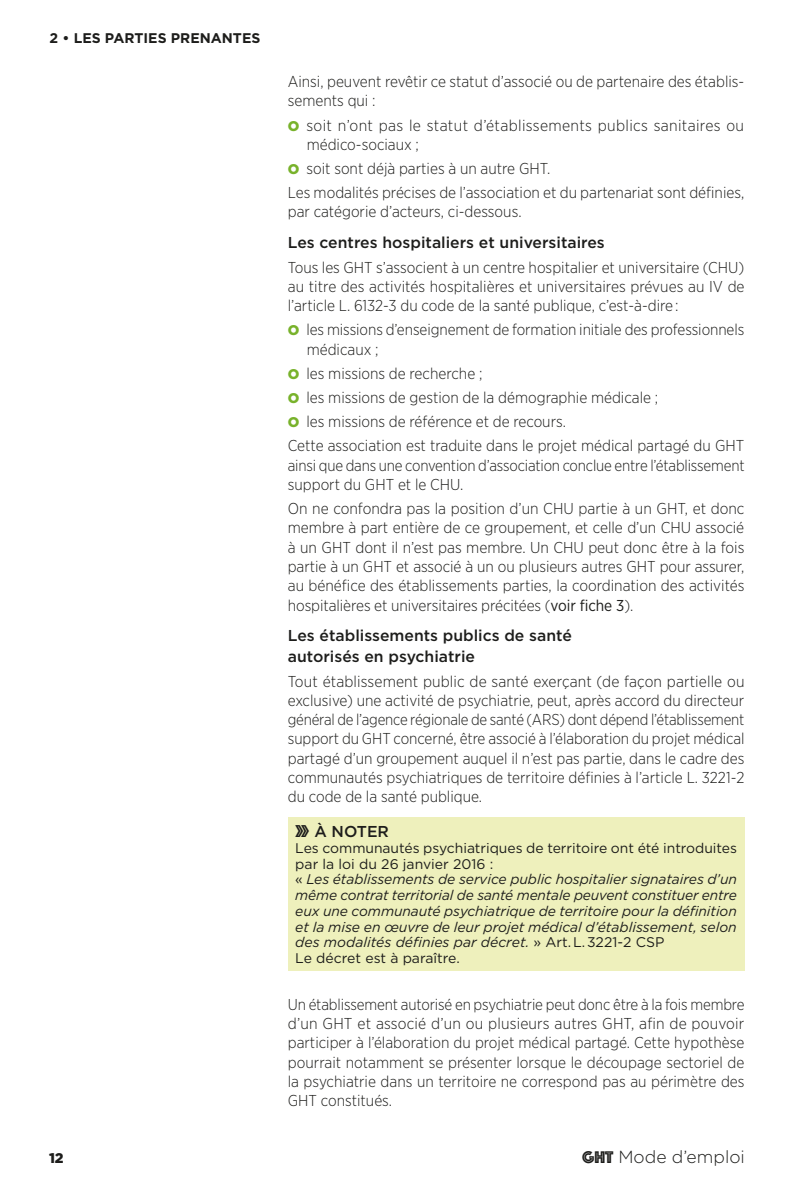
<style>
.page{position:relative;width:794px;height:1191px;background:#fff}
.page>*{position:absolute;margin:0;border:0;box-sizing:border-box;transform-origin:0 0}
.t1{font:300 17.5px "Gotham";color:#1d1d1b}
.t2{font:300 15.75px/19.2px "Gotham Narrow";color:#1d1d1b}
.t3{font:500 15.75px/21px "Gotham";color:#1d1d1b}
.t4{font:300 15.75px/19.2px "Gotham Narrow";letter-spacing:.02em;color:#1d1d1b}
.t5{font:italic 14px/15.8px "Gotham";letter-spacing:-.005em;color:#1d1d1b}
.t6{font:700 14px "Gotham";color:#1d1d1b}
.t7{font:900 14px "Gotham";color:#1d1d1b}
.s1{font-family:"Gotham";font-weight:900;font-size:14px;color:#78b22b}
.s2{font-weight:400}
.s3{font-family:"Phosphate Inline";font-weight:400;font-size:26.25px}
.s4{font-style:normal}
.s5{font-family:"Phosphate Inline";font-weight:400}
</style>
<div class="page">
<div style="left:288px;top:817px;width:456px;height:153px;background:#eef0bc"></div>
<p class="t6" style="left:50px;top:29px;width:212px">2 • LES PARTIES PRENANTES</p>
<p class="t2" style="left:288px;top:71px;width:458px">Ainsi, peuvent revêtir ce statut d’associé ou de partenaire des établis&shy;sements qui :</p>
<p class="t4" style="left:307px;top:115px;width:439px;text-indent:-19px"><span class="s1">O</span> soit n’ont pas le statut d’établissements publics sanitaires ou médico-sociaux ;</p>
<p class="t2" style="left:288px;top:156px;width:458px;line-height:24.2px"><span class="s1">O</span> soit sont déjà parties à un autre GHT.<br>Les modalités précises de l’association et du partenariat sont définies,</p>
<p class="t2" style="left:288px;top:202px;width:235px">par catégorie d’acteurs, ci-dessous.</p>
<p class="t3" style="left:288px;top:232px;width:318px">Les centres hospitaliers et universitaires</p>
<p class="t2" style="left:288px;top:257px;width:458px;text-align:justify">Tous les GHT s’associent à un centre hospitalier et universitaire (CHU) au titre des activités hospitalières et universitaires prévues au IV de l’article L. 6132-3 du code de la santé publique, c’est-à-dire :</p>
<p class="t2" style="left:307px;top:320px;width:439px;text-indent:-19px"><span class="s1">O</span> les missions d’enseignement de formation initiale des professionnels médicaux ;</p>
<p class="t2" style="left:288px;top:361px;width:458px;line-height:24.2px"><span class="s1">O</span> les missions de recherche ;<br><span class="s1">O</span> les missions de gestion de la démographie médicale ;<br><span class="s1">O</span> les missions de référence et de recours.<br>Cette association est traduite dans le projet médical partagé du GHT</p>
<p class="t2" style="left:288px;top:455px;width:458px">ainsi que dans une convention d’association conclue entre l’établissement support du GHT et le CHU.</p>
<p class="t2" style="left:288px;top:498px;width:458px;text-align:justify">On ne confondra pas la position d’un CHU partie à un GHT, et donc membre à part entière de ce groupement, et celle d’un CHU associé à un GHT dont il n’est pas membre. Un CHU peut donc être à la fois partie à un GHT et associé à un ou plusieurs autres GHT pour assurer, au bénéfice des établissements parties, la coordination des activités hospitalières et universitaires précitées (<span class="s2">voir fiche 3</span>).</p>
<p class="t3" style="left:288px;top:625px;width:285px">Les établissements publics de santé autorisés en psychiatrie</p>
<p class="t2" style="left:288px;top:671px;width:458px;text-align:justify">Tout établissement public de santé exerçant (de façon partielle ou exclusive) une activité de psychiatrie, peut, après accord du directeur général de l’agence régionale de santé (ARS) dont dépend l’établissement support du GHT concerné, être associé à l’élaboration du projet médical partagé d’un groupement auquel il n’est pas partie, dans le cadre des communautés psychiatriques de territoire définies à l’article L. 3221-2 du code de la santé publique.</p>
<p class="t3" style="left:295px;top:821px;width:95px"><span class="s3">»</span> À NOTER</p>
<p class="t5" style="left:295px;top:839px;width:443px"><span class="s4">Les communautés psychiatriques de territoire ont été introduites par la loi du 26 janvier 2016 :<br>«</span> Les établissements de service public hospitalier signataires d’un même contrat territorial de santé mentale peuvent constituer entre eux une communauté psychiatrique de territoire pour la définition et la mise en œuvre de leur projet médical d’établissement, selon des modalités définies par décret. <span class="s4">» Art. L. 3221-2 CSP<br>Le décret est à paraître.</span></p>
<p class="t2" style="left:288px;top:994px;width:458px;text-align:justify">Un établissement autorisé en psychiatrie peut donc être à la fois membre d’un GHT et associé d’un ou plusieurs autres GHT, afin de pouvoir participer à l’élaboration du projet médical partagé. Cette hypothèse pourrait notamment se présenter lorsque le découpage sectoriel de la psychiatrie dans un territoire ne correspond pas au périmètre des GHT constitués.</p>
<p class="t7" style="left:49px;top:1148px;width:16px">12</p>
<p class="t1" style="left:582px;top:1145px;width:164px"><span class="s5">GHT</span> Mode d’emploi</p>
</div>
